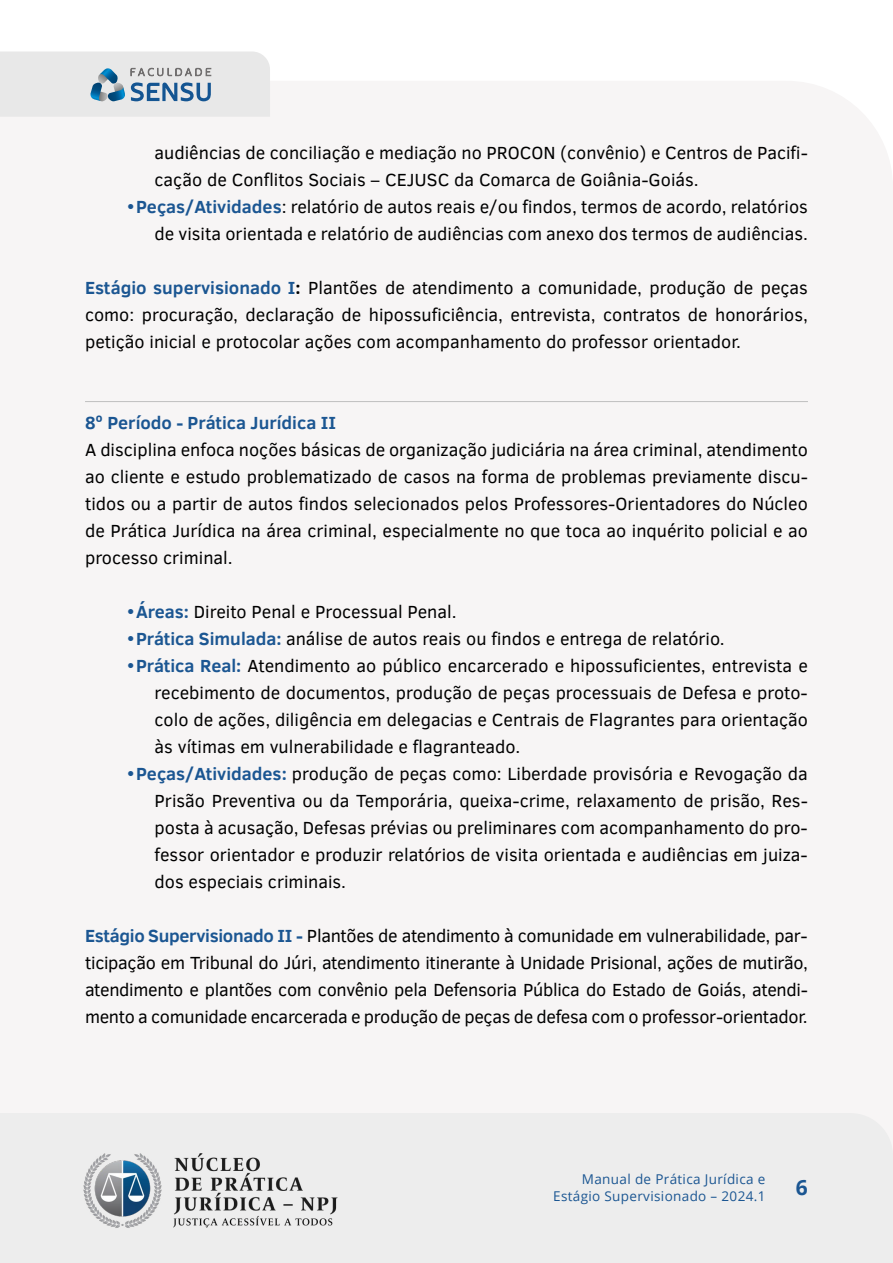
<style>
.page{position:relative;width:893px;height:1263px;background:#fff}
.page>*{position:absolute;margin:0;border:0;box-sizing:border-box;transform-origin:0 0}
.t1{font:700 21px "Open Sans";color:#1b5692}
.t2{font:18px/27px "Clear Sans";color:#000;text-align:justify}
.t3{font:700 18px "Clear Sans";color:#1b5692}
.t4{font:13.5px/16.5px "Open Sans";letter-spacing:.025em;color:#1b5692;text-align:right}
.s1{font-weight:700;color:#1b5692}
.s2{font-weight:700}
</style>
<div class="page">
<svg style="left:0;top:51px;width:270px;height:66px;background:#d7dce0"></svg>
<div style="left:0;top:1113px;width:893px;height:150px;background:#ededed"></div>
<img style="left:72px;top:1149px;width:277px;height:84px">
<hr style="left:85px;top:401px;width:723px;height:1px;background:#bfbfbf">
<p class="t2" style="left:155px;top:139px;width:655px">audiências de conciliação e mediação no PROCON (convênio) e Centros de Pacifi&shy;cação de Conflitos Sociais – CEJUSC da Comarca de Goiânia-Goiás.</p>
<p class="t2" style="left:128px;top:193px;width:682px;text-align:right"><span class="s1">•Peças/Atividades</span>: relatório de autos reais e/ou findos, termos de acordo, relatórios de visita orientada e relatório de audiências com anexo dos termos de audiências.</p>
<p class="t2" style="left:85px;top:274px;width:724px"><span class="s1">Estágio supervisionado I</span><span class="s2">:</span> Plantões de atendimento a comunidade, produção de peças como: procuração, declaração de hipossuficiência, entrevista, contratos de honorários, petição inicial e protocolar ações com acompanhamento do professor orientador.</p>
<p class="t3" style="left:85px;top:409px;width:253px">8º Período - Prática Jurídica II</p>
<p class="t2" style="left:85px;top:436px;width:724px">A disciplina enfoca noções básicas de organização judiciária na área criminal, atendimento ao cliente e estudo problematizado de casos na forma de problemas previamente discu&shy;tidos ou a partir de autos findos selecionados pelos Professores-Orientadores do Núcleo de Prática Jurídica na área criminal, especialmente no que toca ao inquérito policial e ao processo criminal.</p>
<p class="t2" style="left:128px;top:598px;width:331px"><span class="s1">•Áreas:</span> Direito Penal e Processual Penal.</p>
<p class="t2" style="left:128px;top:625px;width:599px"><span class="s1">•Prática Simulada:</span> análise de autos reais ou findos e entrega de relatório.</p>
<p class="t2" style="left:155px;top:652px;width:655px;text-indent:-27px"><span class="s1">•Prática Real:</span> Atendimento ao público encarcerado e hipossuficientes, entrevista e recebimento de documentos, produção de peças processuais de Defesa e proto&shy;colo de ações, diligência em delegacias e Centrais de Flagrantes para orientação às vítimas em vulnerabilidade e flagranteado.</p>
<p class="t2" style="left:155px;top:760px;width:655px;text-indent:-27px"><span class="s1">•Peças/Atividades:</span> produção de peças como: Liberdade provisória e Revogação da Prisão Preventiva ou da Temporária, queixa-crime, relaxamento de prisão, Res&shy;posta à acusação, Defesas prévias ou preliminares com acompanhamento do pro&shy;fessor orientador e produzir relatórios de visita orientada e audiências em juiza&shy;dos especiais criminais.</p>
<p class="t2" style="left:85px;top:922px;width:724px"><span class="s1">Estágio Supervisionado II -</span> Plantões de atendimento à comunidade em vulnerabilidade, par&shy;ticipação em Tribunal do Júri, atendimento itinerante à Unidade Prisional, ações de mutirão, atendimento e plantões com convênio pela Defensoria Pública do Estado de Goiás, atendi&shy;mento a comunidade encarcerada e produção de peças de defesa com o professor-orientador.</p>
<p class="t4" style="left:553px;top:1170px;width:214px">Manual de Prática Jurídica e<br>Estágio Supervisionado – 2024.1</p>
<p class="t1" style="left:796px;top:1173px;width:13px">6</p>
</div>
